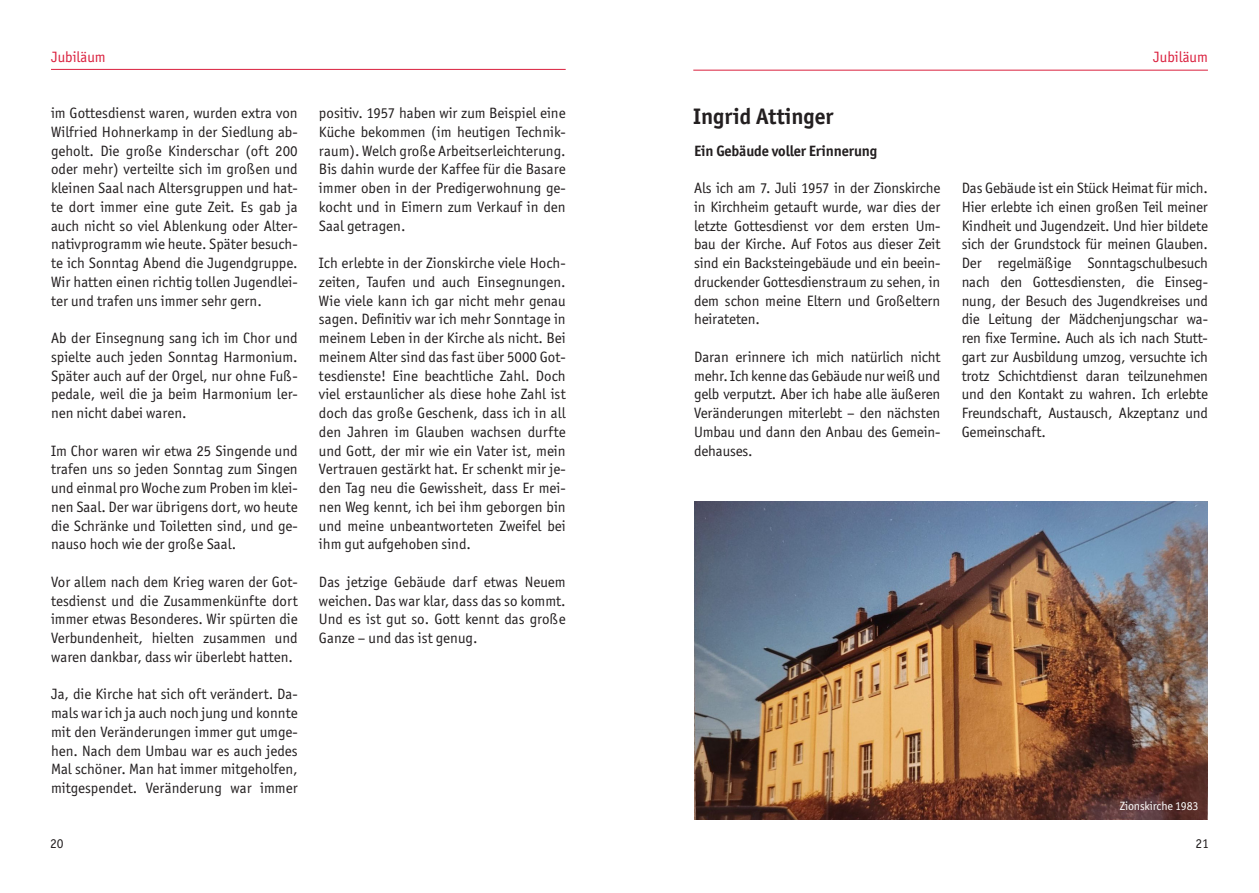
<style>
.page{position:relative;width:1259px;height:893px;background:#fff}
.page>*{position:absolute;margin:0;border:0;box-sizing:border-box;transform-origin:0 0}
.t1{font:700 22.5px "Officina Sans ITC Std";color:#231f20}
.t2{font:15px/18.8px "Officina Sans ITC Std";color:#231f20;text-align:justify}
.t3{font:700 15px "Officina Sans ITC Std";letter-spacing:-.01em;color:#231f20}
.t4{font:15px "Officina Sans ITC Std";color:#da1f3d}
.t5{font:13.5px "Officina Sans ITC Std";color:#231f20}
.t6{font:12px "Officina Sans ITC Std";letter-spacing:-.01em;color:#fff}
</style>
<div class="page">
<hr style="left:51px;top:69px;width:515px;height:1px;background:#da1f3d">
<hr style="left:693px;top:70px;width:515px;height:1px;background:#da1f3d">
<img style="left:694px;top:501px;width:514px;height:319px">
<p class="t4" style="left:51px;top:48px;width:56px">Jubiläum</p>
<p class="t4" style="left:1153px;top:48px;width:56px">Jubiläum</p>
<p class="t2" style="left:51px;top:104px;width:248px">im Gottesdienst waren, wurden extra von Wilfried Hohnerkamp in der Siedlung ab&shy;geholt. Die große Kinderschar (oft 200 oder mehr) verteilte sich im großen und kleinen Saal nach Altersgruppen und hat&shy;te dort immer eine gute Zeit. Es gab ja auch nicht so viel Ablenkung oder Alter&shy;nativprogramm wie heute. Später besuch&shy;te ich Sonntag Abend die Jugendgruppe.<br>Wir hatten einen richtig tollen Jugendlei&shy;ter und trafen uns immer sehr gern.</p>
<p class="t2" style="left:51px;top:329px;width:248px">Ab der Einsegnung sang ich im Chor und spielte auch jeden Sonntag Harmonium.<br>Später auch auf der Orgel, nur ohne Fuß&shy;pedale, weil die ja beim Harmonium ler&shy;nen nicht dabei waren.</p>
<p class="t2" style="left:51px;top:441px;width:248px">Im Chor waren wir etwa 25 Singende und trafen uns so jeden Sonntag zum Singen und einmal pro Woche zum Proben im klei&shy;nen Saal. Der war übrigens dort, wo heute die Schränke und Toiletten sind, und ge&shy;nauso hoch wie der große Saal.</p>
<p class="t2" style="left:51px;top:572px;width:248px">Vor allem nach dem Krieg waren der Got&shy;tesdienst und die Zusammenkünfte dort immer etwas Besonderes. Wir spürten die Verbundenheit, hielten zusammen und waren dankbar, dass wir überlebt hatten.</p>
<p class="t2" style="left:51px;top:685px;width:248px">Ja, die Kirche hat sich oft verändert. Da&shy;mals war ich ja auch noch jung und konnte mit den Veränderungen immer gut umge&shy;hen. Nach dem Umbau war es auch jedes Mal schöner. Man hat immer mitgeholfen, mitgespendet. Veränderung war immer</p>
<p class="t2" style="left:319px;top:104px;width:248px">positiv. 1957 haben wir zum Beispiel eine Küche bekommen (im heutigen Technik&shy;raum). Welch große Arbeitserleichterung.<br>Bis dahin wurde der Kaffee für die Basare immer oben in der Predigerwohnung ge&shy;kocht und in Eimern zum Verkauf in den Saal getragen.</p>
<p class="t2" style="left:319px;top:254px;width:248px">Ich erlebte in der Zionskirche viele Hoch&shy;zeiten, Taufen und auch Einsegnungen.<br>Wie viele kann ich gar nicht mehr genau sagen. Definitiv war ich mehr Sonntage in meinem Leben in der Kirche als nicht. Bei meinem Alter sind das fast über 5000 Got&shy;tesdienste! Eine beachtliche Zahl. Doch viel erstaunlicher als diese hohe Zahl ist doch das große Geschenk, dass ich in all den Jahren im Glauben wachsen durfte und Gott, der mir wie ein Vater ist, mein Vertrauen gestärkt hat. Er schenkt mir je&shy;den Tag neu die Gewissheit, dass Er mei&shy;nen Weg kennt, ich bei ihm geborgen bin und meine unbeantworteten Zweifel bei ihm gut aufgehoben sind.</p>
<p class="t2" style="left:319px;top:572px;width:248px">Das jetzige Gebäude darf etwas Neuem weichen. Das war klar, dass das so kommt.<br>Und es ist gut so. Gott kennt das große Ganze – und das ist genug.</p>
<h1 class="t1" style="left:693px;top:102px;width:142px">Ingrid Attinger</h1>
<p class="t3" style="left:694px;top:141px;width:185px">Ein Gebäude voller Erinnerung</p>
<p class="t2" style="left:694px;top:179px;width:248px">Als ich am 7. Juli 1957 in der Zionskirche in Kirchheim getauft wurde, war dies der letzte Gottesdienst vor dem ersten Um&shy;bau der Kirche. Auf Fotos aus dieser Zeit sind ein Backsteingebäude und ein beein&shy;druckender Gottesdienstraum zu sehen, in dem schon meine Eltern und Großeltern heirateten.</p>
<p class="t2" style="left:694px;top:347px;width:248px">Daran erinnere ich mich natürlich nicht mehr. Ich kenne das Gebäude nur weiß und gelb verputzt. Aber ich habe alle äußeren Veränderungen miterlebt – den nächsten Umbau und dann den Anbau des Gemein&shy;dehauses.</p>
<p class="t2" style="left:961px;top:179px;width:248px">Das Gebäude ist ein Stück Heimat für mich.<br>Hier erlebte ich einen großen Teil meiner Kindheit und Jugendzeit. Und hier bildete sich der Grundstock für meinen Glauben.<br>Der regelmäßige Sonntagschulbesuch nach den Gottesdiensten, die Einseg&shy;nung, der Besuch des Jugendkreises und die Leitung der Mädchenjungschar wa&shy;ren fixe Termine. Auch als ich nach Stutt&shy;gart zur Ausbildung umzog, versuchte ich trotz Schichtdienst daran teilzunehmen und den Kontakt zu wahren. Ich erlebte Freundschaft, Austausch, Akzeptanz und Gemeinschaft.</p>
<p class="t6" style="left:1119px;top:799px;width:80px">Zionskirche 1983</p>
<p class="t5" style="left:50px;top:836px;width:15px">20</p>
<p class="t5" style="left:1195px;top:836px;width:15px">21</p>
</div>
